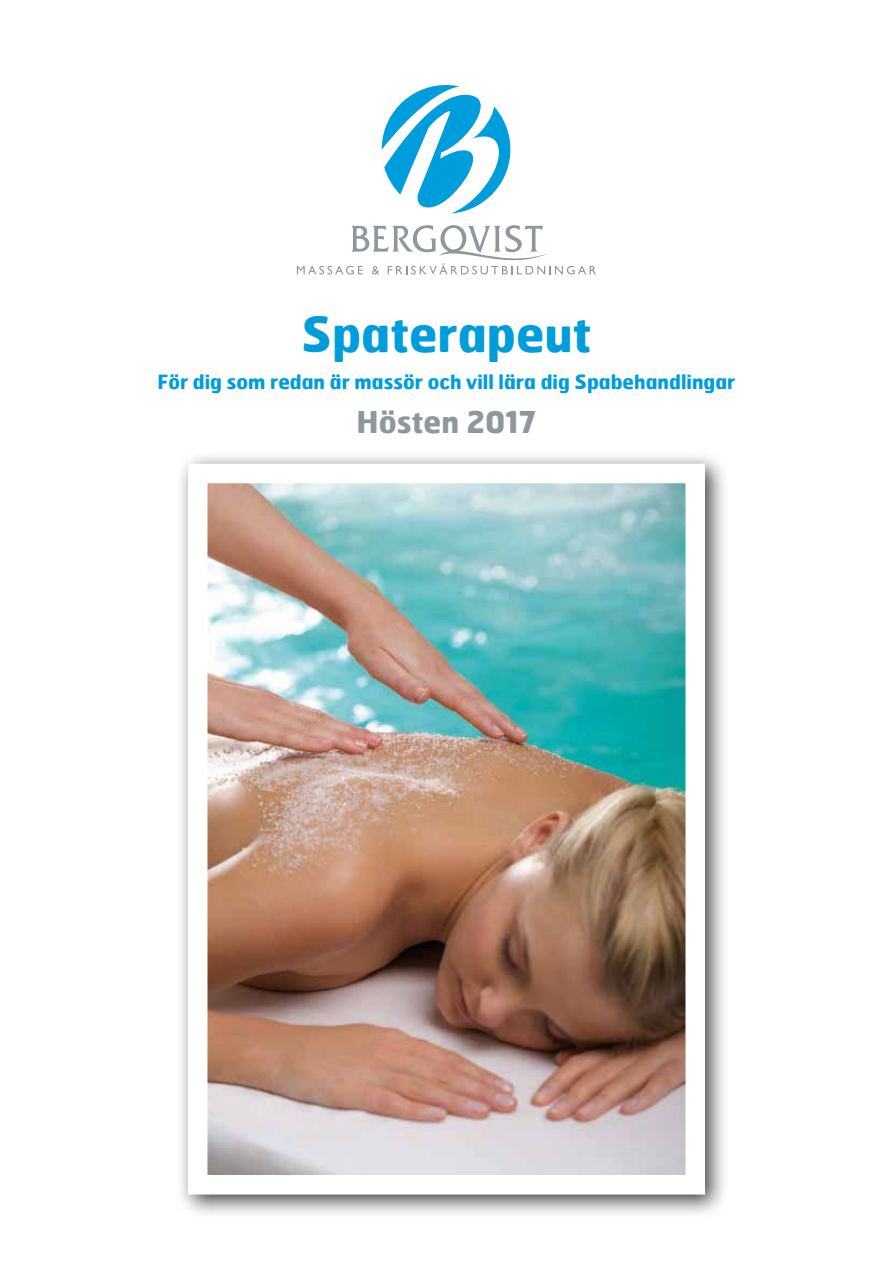
<style>
.page{position:relative;width:893px;height:1263px;background:#fff}
.page>*{position:absolute;margin:0;border:0;box-sizing:border-box;transform-origin:0 0}
.t1{font:700 48px "Hermes";color:#009ddc}
.t2{font:700 30px "Hermes";color:#8f979d}
.t3{font:700 19.5px "Hermes";color:#009ddc}
</style>
<div class="page">
<svg style="left:382px;top:85px;width:129px;height:129px"></svg>
<svg style="left:297px;top:225px;width:299px;height:49px"></svg>
<div style="left:175px;top:451px;width:554px;height:768px;background:#000;opacity:.75"></div>
<img style="left:209px;top:485px;width:475px;height:688px">
<h1 class="t1" style="left:301px;top:303px;width:292px">Spaterapeut</h1>
<p class="t3" style="left:157px;top:369px;width:579px">För dig som redan är massör och vill lära dig Spabehandlingar</p>
<h2 class="t2" style="left:357px;top:403px;width:181px">Hösten 2017</h2>
</div>
